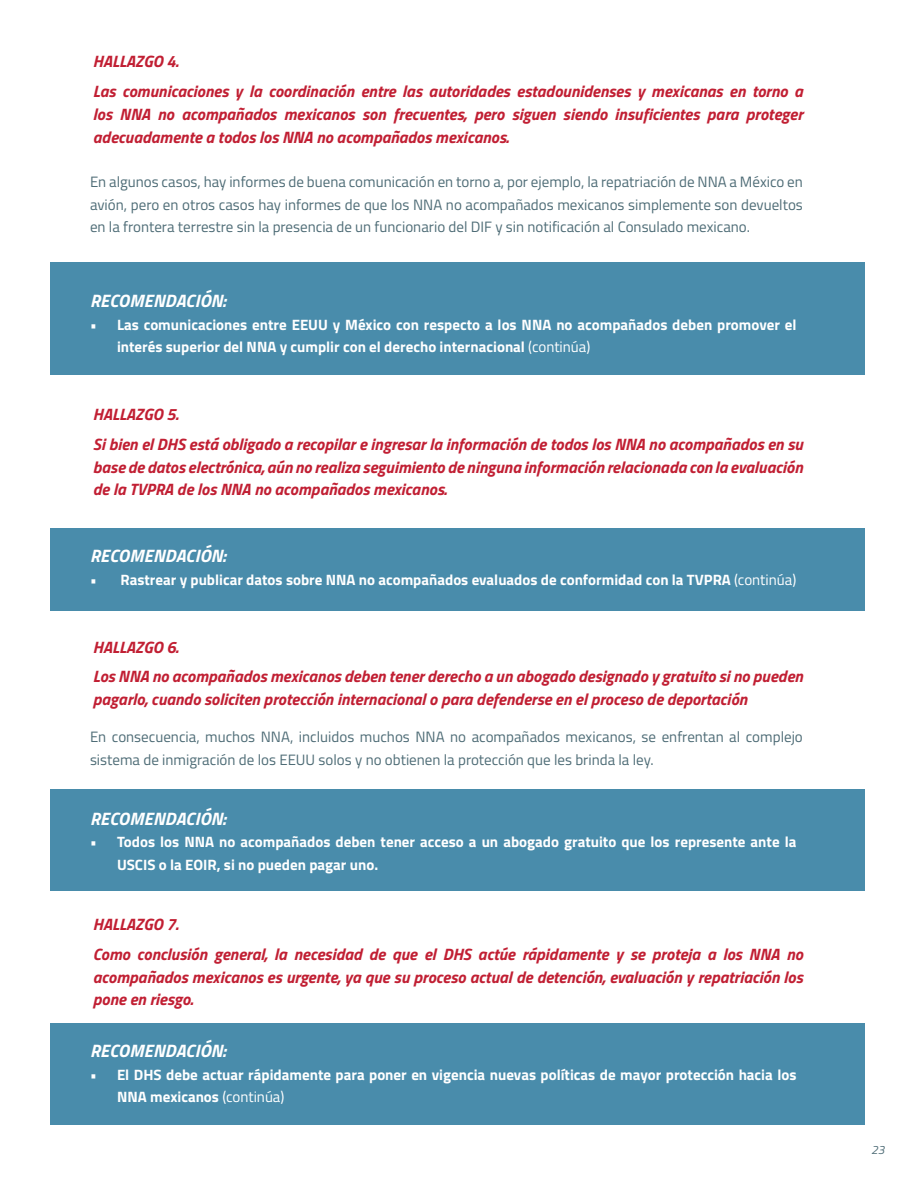
<style>
.page{position:relative;width:918px;height:1188px;background:#fff}
.page>*{position:absolute;margin:0;border:0;box-sizing:border-box;transform-origin:0 0}
.t1{font:italic 700 18px "Titillium";letter-spacing:.01em;color:#fff}
.t2{font:italic 700 16.5px/30px "Titillium";color:#c11f33}
.t3{font:700 15px/22.5px "Titillium";color:#fff}
.t4{font:15px/22.5px "Titillium";color:#4e6c76;text-align:justify}
.t5{font:italic 12px "Titillium";color:#4e6c76}
.s1{font-weight:400}
</style>
<div class="page">
<div style="left:51px;top:262px;width:814px;height:113px;background:#498cab"></div>
<div style="left:51px;top:789px;width:814px;height:102px;background:#498cab"></div>
<div style="left:51px;top:1024px;width:814px;height:101px;background:#498cab"></div>
<div style="left:51px;top:529px;width:814px;height:82px;background:#498cab"></div>
<p class="t2" style="left:93px;top:46px;width:712px">HALLAZGO 4.<br>Las comunicaciones y la coordinación entre las autoridades estadounidenses y mexicanas en torno a</p>
<p class="t2" style="left:93px;top:102px;width:712px;line-height:22.5px">los NNA no acompañados mexicanos son frecuentes, pero siguen siendo insuficientes para proteger adecuadamente a todos los NNA no acompañados mexicanos.</p>
<p class="t4" style="left:90px;top:170px;width:714px">En algunos casos, hay informes de buena comunicación en torno a, por ejemplo, la repatriación de NNA a México en avión, pero en otros casos hay informes de que los NNA no acompañados mexicanos simplemente son devueltos en la frontera terrestre sin la presencia de un funcionario del DIF y sin notificación al Consulado mexicano.</p>
<p class="t1" style="left:90px;top:287px;width:137px">RECOMENDACIÓN:</p>
<p class="t3" style="left:117px;top:313px;width:681px;text-indent:-27px">• Las comunicaciones entre EEUU y México con respecto a los NNA no acompañados deben promover el interés superior del NNA y cumplir con el derecho internacional <span class="s1">(continúa)</span></p>
<p class="t2" style="left:93px;top:398px;width:712px">HALLAZGO 5.<br>Si bien el DHS está obligado a recopilar e ingresar la información de todos los NNA no acompañados en su</p>
<p class="t2" style="left:93px;top:454px;width:711px;line-height:22.5px">base de datos electrónica, aún no realiza seguimiento de ninguna información relacionada con la evaluación de la TVPRA de los NNA no acompañados mexicanos.</p>
<p class="t1" style="left:90px;top:542px;width:137px">RECOMENDACIÓN:</p>
<p class="t3" style="left:90px;top:568px;width:708px">• ●Rastrear y publicar datos sobre NNA no acompañados evaluados de conformidad con la TVPRA <span class="s1">(continúa)</span></p>
<p class="t2" style="left:93px;top:631px;width:712px">HALLAZGO 6.<br>Los NNA no acompañados mexicanos deben tener derecho a un abogado designado y gratuito si no pueden</p>
<p class="t2" style="left:93px;top:683px;width:656px">pagarlo, cuando soliciten protección internacional o para defenderse en el proceso de deportación</p>
<p class="t4" style="left:90px;top:725px;width:714px">En consecuencia, muchos NNA, incluidos muchos NNA no acompañados mexicanos, se enfrentan al complejo sistema de inmigración de los EEUU solos y no obtienen la protección que les brinda la ley.</p>
<p class="t1" style="left:90px;top:805px;width:137px">RECOMENDACIÓN:</p>
<p class="t3" style="left:117px;top:830px;width:681px;text-indent:-27px">• Todos los NNA no acompañados deben tener acceso a un abogado gratuito que los represente ante la<br>USCIS o la EOIR, si no pueden pagar uno.</p>
<p class="t2" style="left:93px;top:908px;width:712px">HALLAZGO 7.<br>Como conclusión general, la necesidad de que el DHS actúe rápidamente y se proteja a los NNA no</p>
<p class="t2" style="left:93px;top:964px;width:712px;line-height:22.5px">acompañados mexicanos es urgente, ya que su proceso actual de detención, evaluación y repatriación los pone en riesgo.</p>
<p class="t1" style="left:90px;top:1037px;width:137px">RECOMENDACIÓN:</p>
<p class="t3" style="left:117px;top:1063px;width:681px;text-indent:-27px">• El DHS debe actuar rápidamente para poner en vigencia nuevas políticas de mayor protección hacia los<br>NNA mexicanos <span class="s1">(continúa)</span></p>
<p class="t5" style="left:871px;top:1141px;width:15px">23</p>
</div>
